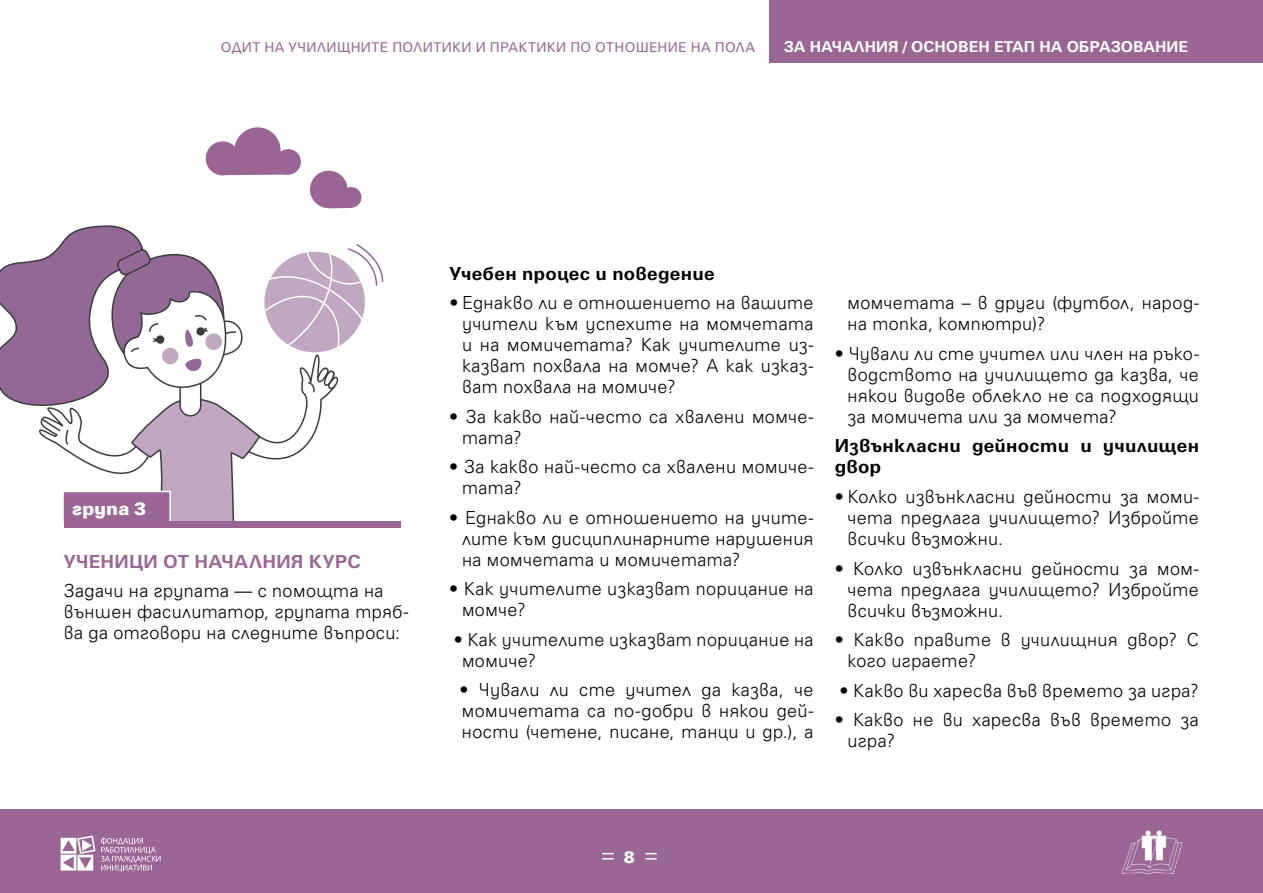
<style>
.page{position:relative;width:1263px;height:893px;background:#fff}
.page>*{position:absolute;margin:0;border:0;box-sizing:border-box;transform-origin:0 0}
.t1{font:300 18px/21px "SP Universus";letter-spacing:.025em;color:#000}
.t2{font:700 18px/21px "SP Universus";letter-spacing:.015em;color:#000}
.t3{font:700 18px "SP Universus";letter-spacing:.1em;color:#9a6794}
.t4{font:900 18px "SP Universus";color:#fff}
.t5{font:900 16.5px "SP Universus";color:#fff}
.t6{font:700 15px "SP Universus";color:#fff}
.t7{font:13.5px "SP Universus";letter-spacing:.03em;color:#9a6794}
</style>
<div class="page">
<div style="left:770px;top:0;width:493px;height:62px;background:#9a6794"></div>
<div style="left:0;top:809px;width:1263px;height:84px;background:#9a6794"></div>
<svg style="left:61px;top:835px;width:99px;height:37px"></svg>
<img style="left:1121px;top:830px;width:62px;height:45px">
<svg style="left:602px;top:853px;width:12px;height:6px"></svg>
<svg style="left:645px;top:853px;width:12px;height:6px"></svg>
<svg style="left:0;top:226px;width:383px;height:295px"></svg>
<div style="left:234px;top:127px;width:47px;height:47px;background:#996694;border-radius:50%"></div>
<div style="left:206px;top:141px;width:34px;height:34px;background:#996694;border-radius:50%"></div>
<div style="left:275px;top:149px;width:26px;height:26px;background:#996694;border-radius:50%"></div>
<svg style="left:227px;top:165px;width:62px;height:10px"></svg>
<div style="left:310px;top:171px;width:37px;height:37px;background:#996694;border-radius:50%"></div>
<div style="left:341px;top:187px;width:20px;height:21px;background:#996694;border-radius:50%"></div>
<svg style="left:333px;top:203px;width:20px;height:5px"></svg>
<div style="left:62px;top:491px;width:109px;height:33px;background:#9a6794;border:2px solid #fff"></div>
<div style="left:64px;top:521px;width:336px;height:7px;background:#9a6794"></div>
<p class="t7" style="left:221px;top:39px;width:536px">Одит на училищните политики и практики по отношение на пола</p>
<p class="t6" style="left:784px;top:38px;width:406px">за началния / основен етап на образование</p>
<p class="t4" style="left:72px;top:498px;width:76px">група 3</p>
<p class="t3" style="left:64px;top:551px;width:299px">Ученици от началния курс</p>
<p class="t1" style="left:64px;top:580px;width:346px">Задачи на групата — с помощта на външен фасилитатор, групата тряб&shy;ва да отговори на следните въпроси:</p>
<p class="t2" style="left:449px;top:263px;width:267px">Учебен процес и поведение</p>
<p class="t1" style="left:462px;top:292px;width:353px;text-align:justify;text-indent:-13px">• Еднакво ли е отношението на вашите учители към успехите на момчетата и на момичетата? Как учителите из&shy;казват похвала на момче? А как изказ&shy;ват похвала на момиче?</p>
<p class="t1" style="left:462px;top:406px;width:353px;text-indent:-13px">• За какво най-често са хвалени момче&shy;тата?</p>
<p class="t1" style="left:462px;top:456px;width:353px;text-indent:-13px">• За какво най-често са хвалени момиче&shy;тата?</p>
<p class="t1" style="left:462px;top:507px;width:353px;text-align:justify;text-indent:-13px">• Еднакво ли е отношението на учите&shy;лите към дисциплинарните нарушения на момчетата и момичетата?</p>
<p class="t1" style="left:462px;top:578px;width:353px;text-indent:-13px">• Как учителите изказват порицание на момче?</p>
<p class="t1" style="left:462px;top:629px;width:353px;text-indent:-8px">• Как учителите изказват порицание на момиче?</p>
<p class="t1" style="left:459px;top:679px;width:355px;text-align:justify">• Чували ли сте учител да казва, че момичетата са по-добри в някои дей&shy;ности (четене, писане, танци и др.), а</p>
<p class="t1" style="left:847px;top:292px;width:353px">момчетата – в други (футбол, народ&shy;на топка, компютри)?</p>
<p class="t1" style="left:847px;top:343px;width:353px;text-align:justify;text-indent:-13px">• Чували ли сте учител или член на ръко&shy;водството на училището да казва, че някои видове облекло не са подходящи за момичета или за момчета?</p>
<p class="t2" style="left:835px;top:435px;width:366px">Извънкласни дейности и училищен двор</p>
<p class="t1" style="left:847px;top:486px;width:353px;text-align:justify;text-indent:-13px">• Колко извънкласни дейности за моми&shy;чета предлага училището? Избройте всички възможни.</p>
<p class="t1" style="left:847px;top:557px;width:353px;text-align:justify;text-indent:-13px">• Колко извънкласни дейности за мом&shy;чета предлага училището? Избройте всички възможни.</p>
<p class="t1" style="left:847px;top:629px;width:353px;text-indent:-13px">• Какво правите в училищния двор? С кого играете?</p>
<p class="t1" style="left:839px;top:679px;width:361px">• Какво ви харесва във времето за игра?</p>
<p class="t1" style="left:847px;top:709px;width:353px;text-indent:-13px">• Какво не ви харесва във времето за игра?</p>
<p class="t5" style="left:624px;top:847px;width:13px">8</p>
</div>
